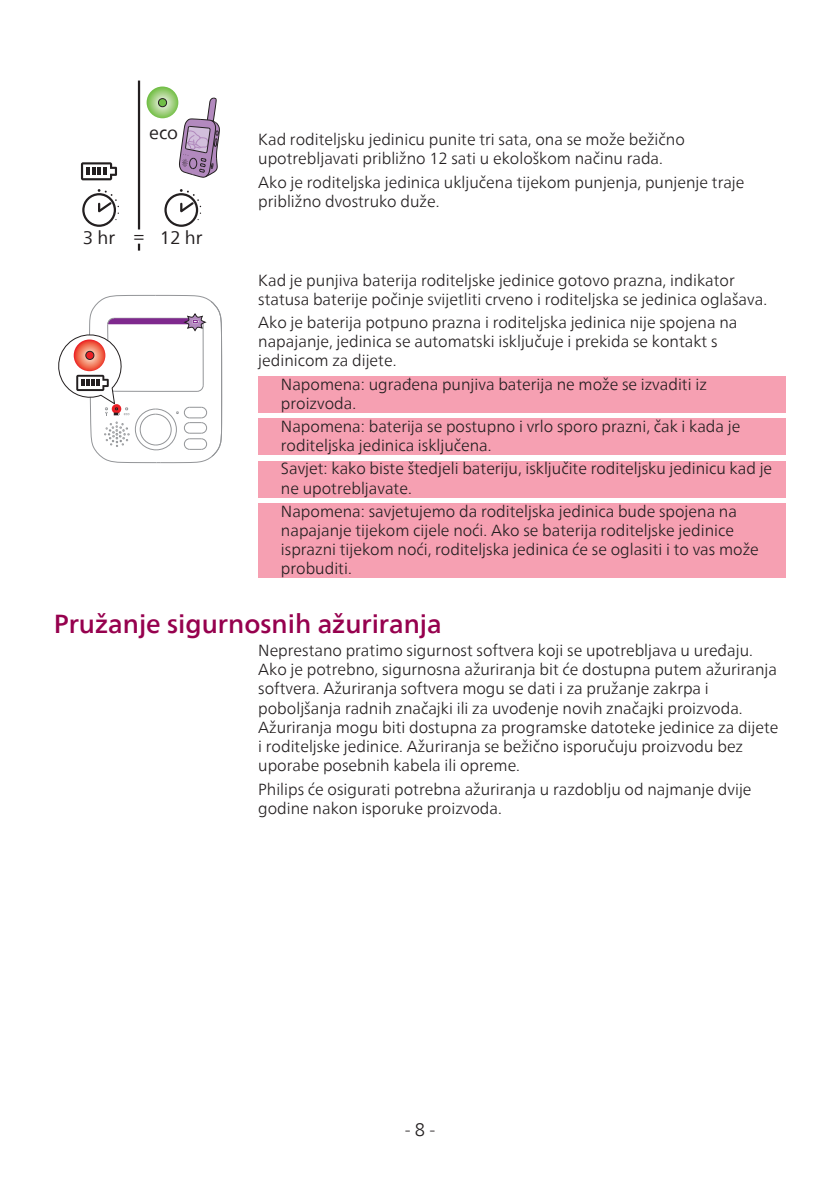
<style>
.page{position:relative;width:840px;height:1191px;background:#fff}
.page>*{position:absolute;margin:0;border:0;box-sizing:border-box;transform-origin:0 0}
.t1{font:500 26px "Neue Frutiger World";color:#96014e}
.t2{font:18px "Neue Frutiger World";color:#231f20}
.t3{font:300 18px "Neue Frutiger World";color:#231f20}
.t4{font:300 16px/19.2px "Neue Frutiger World";color:#231f20}
</style>
<div class="page">
<div style="left:258px;top:376px;width:527px;height:36px;background:#f6a0b2"></div>
<div style="left:258px;top:418px;width:527px;height:37px;background:#f6a0b2"></div>
<div style="left:258px;top:461px;width:527px;height:36px;background:#f6a0b2"></div>
<div style="left:258px;top:503px;width:527px;height:75px;background:#f6a0b2"></div>
<svg style="left:165px;top:194px;width:32px;height:32px"></svg>
<div style="left:164px;top:193px;width:34px;height:34px;border:2px solid #231f20;border-radius:50%"></div>
<svg style="left:179px;top:189px;width:22px;height:31px"></svg>
<hr style="left:138px;top:81px;width:2px;height:148px;background:#231f20">
<svg style="left:138px;top:244px;width:2px;height:7px"></svg>
<svg style="left:146px;top:86px;width:32px;height:32px"></svg>
<div style="left:158px;top:99px;width:8px;height:8px;background:#70be46;border-radius:50%"></div>
<div style="left:158px;top:98px;width:9px;height:9px;border:1px solid #231f20;border-radius:50%"></div>
<svg style="left:81px;top:162px;width:36px;height:18px"></svg>
<svg style="left:83px;top:194px;width:32px;height:32px"></svg>
<div style="left:82px;top:193px;width:34px;height:34px;border:2px solid #231f20;border-radius:50%"></div>
<svg style="left:97px;top:189px;width:22px;height:31px"></svg>
<svg style="left:179px;top:98px;width:41px;height:80px"></svg>
<svg style="left:58px;top:294px;width:164px;height:169px"></svg>
<p class="t2" style="left:149px;top:118px;width:30px">eco</p>
<p class="t2" style="left:83px;top:223px;width:121px">3 hr = 12 hr</p>
<p class="t4" style="left:258px;top:130px;width:428px">Kad roditeljsku jedinicu punite tri sata, ona se može bežično upotrebljavati približno 12 sati u ekološkom načinu rada.</p>
<p class="t4" style="left:258px;top:172px;width:487px">Ako je roditeljska jedinica uključena tijekom punjenja, punjenje traje približno dvostruko duže.</p>
<p class="t4" style="left:258px;top:270px;width:510px">Kad je punjiva baterija roditeljske jedinice gotovo prazna, indikator statusa baterije počinje svijetliti crveno i roditeljska se jedinica oglašava.</p>
<p class="t4" style="left:258px;top:313px;width:480px">Ako je baterija potpuno prazna i roditeljska jedinica nije spojena na napajanje, jedinica se automatski isključuje i prekida se kontakt s jedinicom za dijete.</p>
<p class="t4" style="left:281px;top:374px;width:427px">Napomena: ugrađena punjiva baterija ne može se izvaditi iz proizvoda.</p>
<p class="t4" style="left:281px;top:417px;width:460px">Napomena: baterija se postupno i vrlo sporo prazni, čak i kada je roditeljska jedinica isključena.</p>
<p class="t4" style="left:281px;top:459px;width:492px">Savjet: kako biste štedjeli bateriju, isključite roditeljsku jedinicu kad je ne upotrebljavate.</p>
<p class="t4" style="left:281px;top:501px;width:479px">Napomena: savjetujemo da roditeljska jedinica bude spojena na napajanje tijekom cijele noći. Ako se baterija roditeljske jedinice isprazni tijekom noći, roditeljska jedinica će se oglasiti i to vas može probuditi.</p>
<h1 class="t1" style="left:54px;top:602px;width:389px">Pružanje sigurnosnih ažuriranja</h1>
<p class="t4" style="left:258px;top:641px;width:521px">Neprestano pratimo sigurnost softvera koji se upotrebljava u uređaju.<br>Ako je potrebno, sigurnosna ažuriranja bit će dostupna putem ažuriranja softvera. Ažuriranja softvera mogu se dati i za pružanje zakrpa i poboljšanja radnih značajki ili za uvođenje novih značajki proizvoda.<br>Ažuriranja mogu biti dostupna za programske datoteke jedinice za dijete i roditeljske jedinice. Ažuriranja se bežično isporučuju proizvodu bez uporabe posebnih kabela ili opreme.</p>
<p class="t4" style="left:258px;top:779px;width:494px">Philips će osigurati potrebna ažuriranja u razdoblju od najmanje dvije godine nakon isporuke proizvoda.</p>
<p class="t3" style="left:404px;top:1115px;width:32px">- 8 -</p>
</div>
